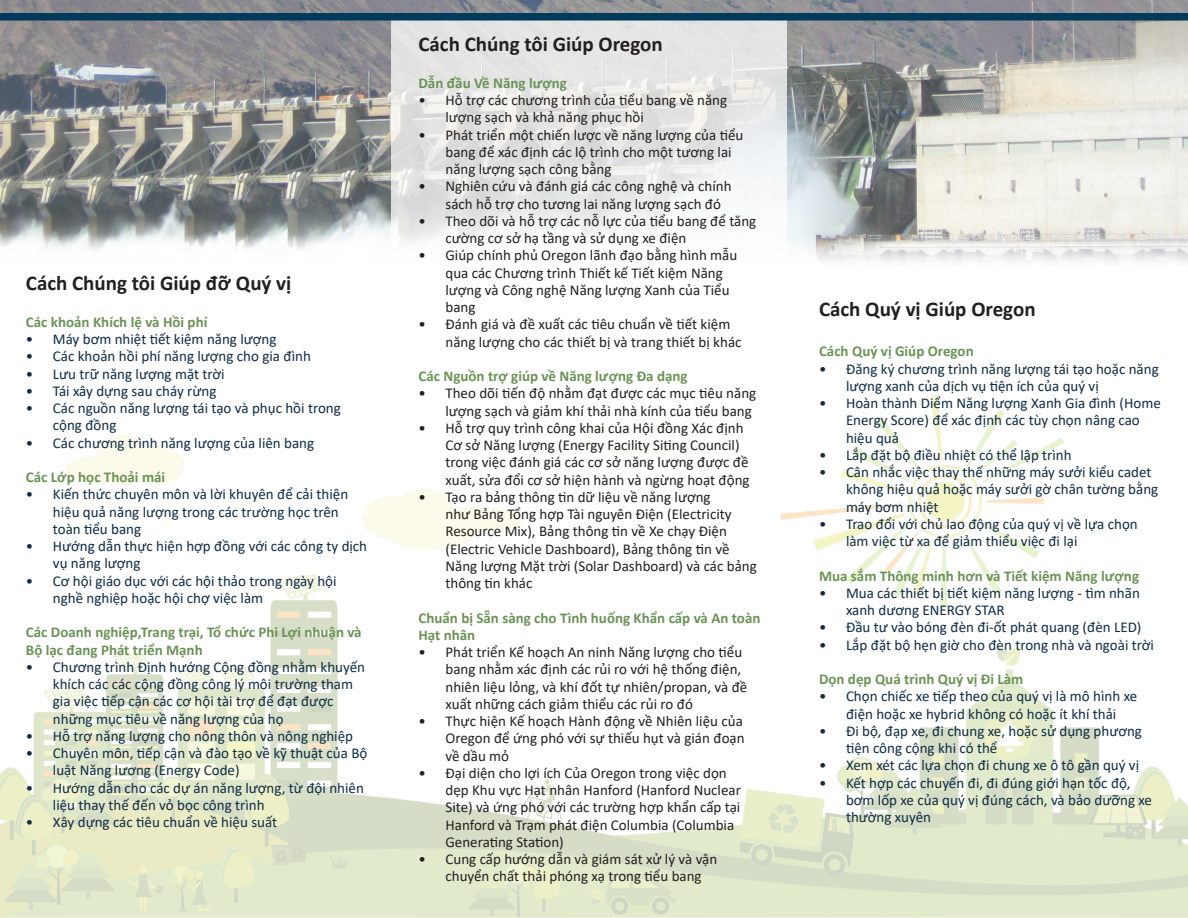
<style>
.page{position:relative;width:1188px;height:918px;background:#fff}
.page>*{position:absolute;margin:0;border:0;box-sizing:border-box;transform-origin:0 0}
.body{font:700 21px "Calibri";color:#231f20}
.t1{font:15px/17.2px "Calibri";color:#102c44}
.t2{font:15px/17.2px "Calibri";color:#231f20}
.body-2{font:700 15px/17.2px "Calibri";color:#6c9356}
</style>
<div class="page">
<img style="left:0;top:0;width:1188px;height:262px">
<img style="left:0;top:395px;width:1188px;height:523px">
<svg style="left:392px;top:21px;width:395px;height:448px"></svg>
<div style="left:0;top:13px;width:1188px;height:8px;background:#003b5c"></div>
<p class="body" style="left:26px;top:268px;width:267px">Cách Chúng tôi Giúp đỡ Quý vị</p>
<p class="body-2" style="left:26px;top:313px;width:183px">Các khoản Khích lệ và Hồi phí</p>
<p class="t1" style="left:26px;top:330px;width:252px">• Máy bơm nhiệt tiết kiệm năng lượng</p>
<p class="t1" style="left:26px;top:347px;width:287px">• Các khoản hồi phí năng lượng cho gia đình</p>
<p class="t1" style="left:26px;top:365px;width:200px">• Lưu trữ năng lượng mặt trời</p>
<p class="t1" style="left:26px;top:382px;width:192px">• Tái xây dựng sau cháy rừng</p>
<p class="t1" style="left:53px;top:399px;width:289px;text-indent:-27px">• Các nguồn năng lượng tái tạo và phục hồi trong cộng đồng</p>
<p class="t1" style="left:26px;top:434px;width:290px">• Các chương trình năng lượng của liên bang</p>
<p class="body-2" style="left:26px;top:468px;width:141px">Các Lớp học Thoải mái</p>
<p class="t1" style="left:53px;top:485px;width:297px;text-indent:-27px">• Kiến thức chuyên môn và lời khuyên để cải thiện hiệu quả năng lượng trong các trường học trên toàn tiểu bang</p>
<p class="t1" style="left:53px;top:537px;width:316px;text-indent:-27px">• Hướng dẫn thực hiện hợp đồng với các công ty dịch vụ năng lượng</p>
<p class="t1" style="left:53px;top:572px;width:285px;text-indent:-27px">• Cơ hội giáo dục với các hội thảo trong ngày hội nghề nghiệp hoặc hội chợ việc làm</p>
<p class="body-2" style="left:26px;top:624px;width:337px">Các Doanh nghiệp,Trang trại, Tổ chức Phi Lợi nhuận và<br>Bộ lạc đang Phát triển Mạnh</p>
<p class="t1" style="left:53px;top:658px;width:314px;text-indent:-27px">• Chương trình Định hướng Cộng đồng nhằm khuyến khích các các cộng đồng công lý môi trường tham gia việc tiếp cận các cơ hội tài trợ để đạt được những mục tiêu về năng lượng của họ</p>
<p class="t1" style="left:26px;top:727px;width:329px">• Hỗ trợ năng lượng cho nông thôn và nông nghiệp</p>
<p class="t1" style="left:53px;top:744px;width:316px;text-indent:-27px">• Chuyên môn, tiếp cận và đào tạo về kỹ thuật của Bộ luật Năng lương (Energy Code)</p>
<p class="t1" style="left:53px;top:779px;width:312px;text-indent:-27px">• Hướng dẫn cho các dự án năng lượng, từ đội nhiên liệu thay thế đến vỏ bọc công trình</p>
<p class="t1" style="left:26px;top:813px;width:253px">• Xây dựng các tiêu chuẩn về hiệu suất</p>
<p class="body" style="left:418px;top:29px;width:246px">Cách Chúng tôi Giúp Oregon</p>
<p class="body-2" style="left:418px;top:74px;width:150px">Dẫn đầu Về Năng lượng</p>
<p class="t2" style="left:445px;top:91px;width:283px;text-indent:-27px">• Hỗ trợ các chương trình của tiểu bang về năng lượng sạch và khả năng phục hồi</p>
<p class="t2" style="left:445px;top:126px;width:299px;text-indent:-27px">• Phát triển một chiến lược về năng lượng của tiểu bang để xác định các lộ trình cho một tương lai năng lượng sạch công bằng</p>
<p class="t2" style="left:445px;top:177px;width:288px;text-indent:-27px">• Nghiên cứu và đánh giá các công nghệ và chính sách hỗ trợ cho tương lai năng lượng sạch đó</p>
<p class="t2" style="left:445px;top:212px;width:312px;text-indent:-27px">• Theo dõi và hỗ trợ các nỗ lực của tiểu bang để tăng cường cơ sở hạ tầng và sử dụng xe điện</p>
<p class="t2" style="left:445px;top:246px;width:293px;text-indent:-27px">• Giúp chính phủ Oregon lãnh đạo bằng hình mẫu qua các Chương trình Thiết kế Tiết kiệm Năng lượng và Công nghệ Năng lượng Xanh của Tiểu bang</p>
<p class="t2" style="left:445px;top:315px;width:298px;text-indent:-27px">• Đánh giá và đề xuất các tiêu chuẩn về tiết kiệm năng lượng cho các thiết bị và trang thiết bị khác</p>
<p class="body-2" style="left:418px;top:367px;width:271px">Các Nguồn trợ giúp về Năng lượng Đa dạng</p>
<p class="t2" style="left:418px;top:384px;width:339px;text-align:right">• Theo dõi tiến độ nhằm đạt được các mục tiêu năng lượng sạch và giảm khí thải nhà kính của tiểu bang</p>
<p class="t2" style="left:445px;top:419px;width:306px;text-indent:-27px">• Hỗ trợ quy trình công khai của Hội đồng Xác định Cơ sở Năng lượng (Energy Facility Siting Council) trong việc đánh giá các cơ sở năng lượng được đề xuất, sửa đổi cơ sở hiện hành và ngừng hoạt động</p>
<p class="t2" style="left:445px;top:488px;width:313px;text-indent:-27px">• Tạo ra bảng thông tin dữ liệu về năng lượng<br>như Bảng Tổng hợp Tài nguyên Điện (Electricity Resource Mix), Bảng thông tin về Xe chạy Điện (Electric Vehicle Dashboard), Bảng thông tin về Năng lượng Mặt trời (Solar Dashboard) và các bảng thông tin khác</p>
<p class="body-2" style="left:418px;top:609px;width:344px">Chuẩn bị Sẵn sàng cho Tình huống Khẩn cấp và An toàn<br>Hạt nhân</p>
<p class="t2" style="left:445px;top:643px;width:303px;text-indent:-27px">• Phát triển Kế hoạch An ninh Năng lượng cho tiểu bang nhằm xác định các rủi ro với hệ thống điện, nhiên liệu lỏng, và khí đốt tự nhiên/propan, và đề xuất những cách giảm thiểu các rủi ro đó</p>
<p class="t2" style="left:445px;top:712px;width:301px;text-align:justify;text-indent:-27px">• Thực hiện Kế hoạch Hành động về Nhiên liệu của Oregon để ứng phó với sự thiếu hụt và gián đoạn về dầu mỏ</p>
<p class="t2" style="left:445px;top:764px;width:297px;text-indent:-27px">• Đại diện cho lợi ích Của Oregon trong việc dọn dẹp Khu vực Hạt nhân Hanford (Hanford Nuclear Site) và ứng phó với các trường hợp khẩn cấp tại Hanford và Trạm phát điện Columbia (Columbia Generating Station)</p>
<p class="t2" style="left:445px;top:850px;width:273px;text-indent:-27px">• Cung cấp hướng dẫn và giám sát xử lý và vận chuyển chất thải phóng xạ trong tiểu bang</p>
<p class="body" style="left:819px;top:294px;width:218px">Cách Quý vị Giúp Oregon</p>
<p class="body-2" style="left:819px;top:343px;width:156px">Cách Quý vị Giúp Oregon</p>
<p class="t1" style="left:846px;top:360px;width:314px;text-indent:-27px">• Đăng ký chương trình năng lượng tái tạo hoặc năng lượng xanh của dịch vụ tiện ích của quý vị</p>
<p class="t1" style="left:846px;top:394px;width:316px;text-indent:-27px">• Hoàn thành Diểm Năng lượng Xanh Gia đình (Home<br>Energy Score) để xác định các tùy chọn nâng cao hiệu quả</p>
<p class="t1" style="left:819px;top:446px;width:254px">• Lắp đặt bộ điều nhiệt có thể lập trình</p>
<p class="t1" style="left:846px;top:463px;width:314px;text-indent:-27px">• Cân nhắc việc thay thế những máy sưởi kiểu cadet không hiệu quả hoặc máy sưởi gờ chân tường bằng máy bơm nhiệt</p>
<p class="t1" style="left:846px;top:515px;width:293px;text-indent:-27px">• Trao đổi với chủ lao động của quý vị về lựa chọn làm việc từ xa để giảm thiểu việc đi lại</p>
<p class="body-2" style="left:819px;top:567px;width:322px">Mua sắm Thông minh hơn và Tiết kiệm Năng lượng</p>
<p class="t1" style="left:846px;top:584px;width:295px;text-indent:-27px">• Mua các thiết bị tiết kiệm năng lượng - tìm nhãn xanh dương ENERGY STAR</p>
<p class="t1" style="left:819px;top:618px;width:324px">• Đầu tư vào bóng đèn đi-ốt phát quang (đèn LED)</p>
<p class="t1" style="left:819px;top:636px;width:337px">• Lắp đặt bộ hẹn giờ cho đèn trong nhà và ngoài trời</p>
<p class="body-2" style="left:819px;top:670px;width:206px">Dọn dẹp Quá trình Quý vị Đi Làm</p>
<p class="t1" style="left:819px;top:687px;width:320px;text-align:center">• Chọn chiếc xe tiếp theo của quý vị là mô hình xe điện hoặc xe hybrid không có hoặc ít khí thải</p>
<p class="t1" style="left:846px;top:722px;width:298px;text-indent:-27px">• Đi bộ, đạp xe, đi chung xe, hoặc sử dụng phương tiện công cộng khi có thể</p>
<p class="t1" style="left:819px;top:756px;width:322px">• Xem xét các lựa chọn đi chung xe ô tô gần quý vị</p>
<p class="t1" style="left:846px;top:774px;width:308px;text-indent:-27px">• Kết hợp các chuyến đi, đi đúng giới hạn tốc độ, bơm lốp xe của quý vị đúng cách, và bảo dưỡng xe thường xuyên</p>
</div>
